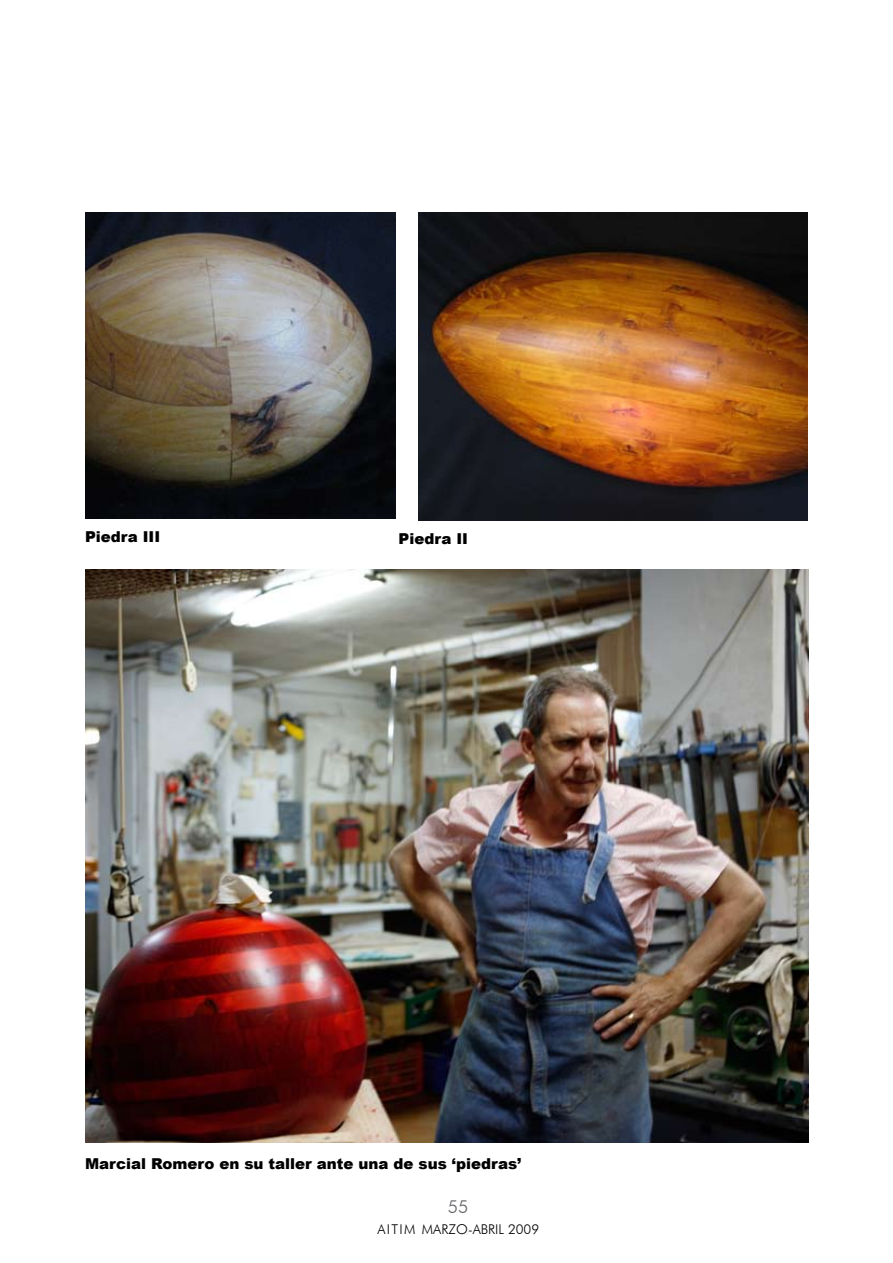
<style>
.page{position:relative;width:893px;height:1263px;background:#fff}
.page>*{position:absolute;margin:0;border:0;box-sizing:border-box;transform-origin:0 0}
.t1{font:300 18px "Futura BT";color:#636467}
.t2{font:900 15px "Arial";color:#000}
.t3{font:300 13.5px "Futura BT";color:#000}
</style>
<div class="page">
<img style="left:418px;top:213px;width:390px;height:308px">
<img style="left:85px;top:213px;width:310px;height:305px">
<img style="left:85px;top:570px;width:723px;height:573px">
<p class="t2" style="left:85px;top:526px;width:77px">Piedra III</p>
<p class="t2" style="left:399px;top:528px;width:71px">Piedra II</p>
<p class="t2" style="left:85px;top:1153px;width:438px">Marcial Romero en su taller ante una de sus ‘piedras’</p>
<p class="t1" style="left:448px;top:1196px;width:22px">55</p>
<p class="t3" style="left:377px;top:1220px;width:55px">aitim MAR</p>
<p class="t3" style="left:448px;top:1220px;width:92px">ZO-ABRIL 2009</p>
</div>
